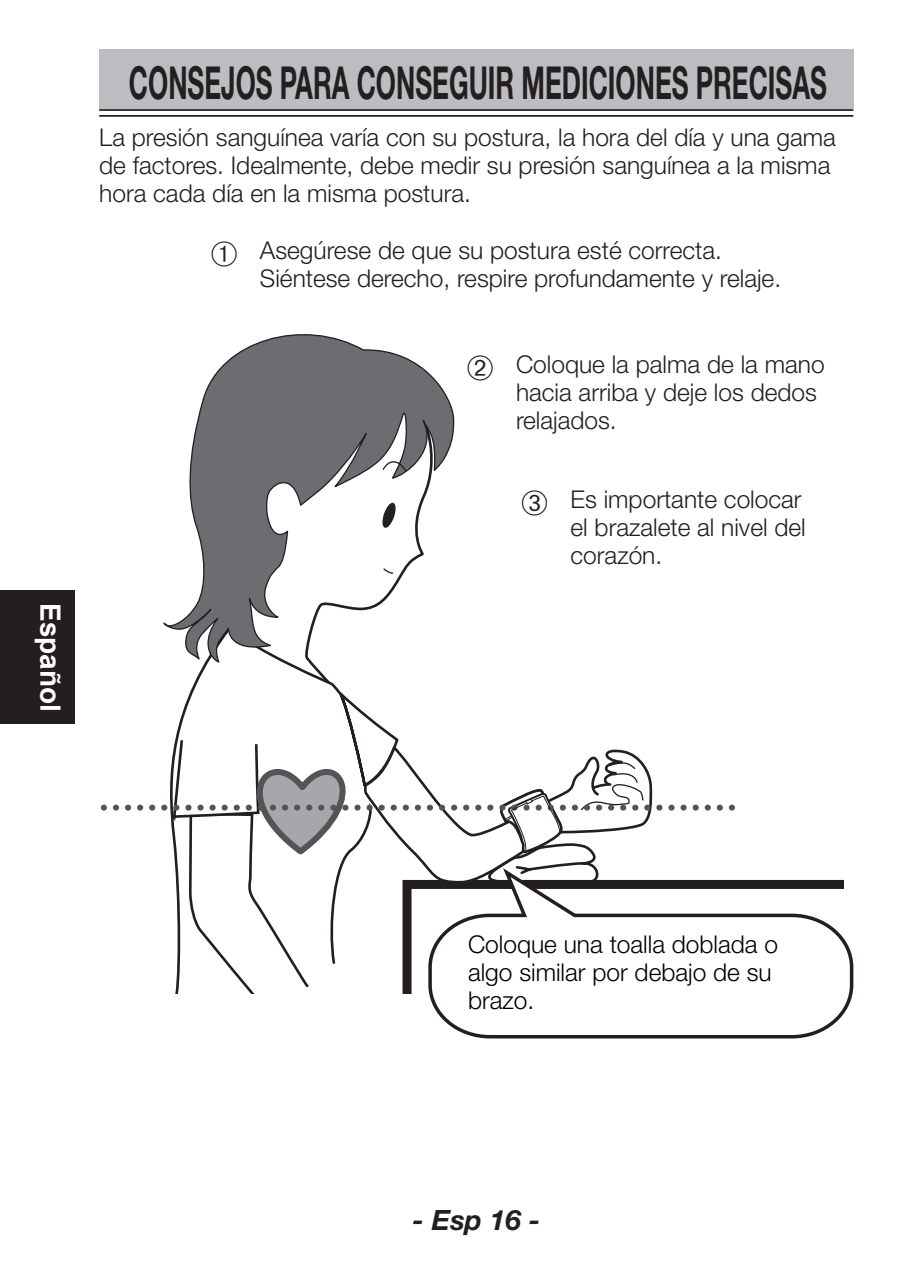
<style>
.page{position:relative;width:903px;height:1270px;background:#fff}
.page>*{position:absolute;margin:0;border:0;box-sizing:border-box;transform-origin:0 0}
.t1{font:700 45.5px "Helvetica Neue LT Std";color:#231f20;scale:.57 1}
.t2{font:italic 700 28px "Helvetica Neue LT Std";color:#231f20}
.t3{font:700 28px "Arial";color:#fff}
.t4{font:300 24.5px/28px "Helvetica Neue LT Std";color:#231f20}
.t5{font:300 24.5px/28px "Helvetica Neue LT Std";color:#000}
</style>
<div class="page">
<div style="left:99px;top:50px;width:754px;height:59px;background:#bcbdc0"></div>
<hr style="left:99px;top:115px;width:754px;height:2px;background:#231f20">
<hr style="left:99px;top:109px;width:754px;height:2px;background:#231f20">
<div style="left:0;top:590px;width:74px;height:134px;background:#231f20"></div>
<svg style="left:176px;top:665px;width:220px;height:72px"></svg>
<svg style="left:163px;top:334px;width:292px;height:331px"></svg>
<svg style="left:104px;top:737px;width:631px;height:257px"></svg>
<svg style="left:427px;top:864px;width:427px;height:175px"></svg>
<p class="t3" style="left:69px;top:603px;width:110px;rotate:90deg">Español</p>
<h1 class="t1" style="left:129px;top:55px;width:1226px">CONSEJOS PARA CONSEGUIR MEDICIONES PRECISAS</h1>
<p class="t4" style="left:99px;top:123px;width:738px">La presión sanguínea varía con su postura, la hora del día y una gama de factores. Idealmente, debe medir su presión sanguínea a la misma hora cada día en la misma postura.</p>
<p class="t4" style="left:260px;top:235px;width:523px;text-indent:-50px">➀ Asegúrese de que su postura esté correcta.<br>Siéntese derecho, respire profundamente y relaje.</p>
<p class="t4" style="left:516px;top:349px;width:310px;text-indent:-50px">➁ Coloque la palma de la mano hacia arriba y deje los dedos relajados.</p>
<p class="t4" style="left:570px;top:485px;width:237px;text-indent:-50px">➂ Es importante colocar el brazalete al nivel del corazón.</p>
<p class="t5" style="left:468px;top:930px;width:311px">Coloque una toalla doblada o algo similar por debajo de su brazo.</p>
<p class="t2" style="left:412px;top:1203px;width:129px">- Esp 16 -</p>
</div>
